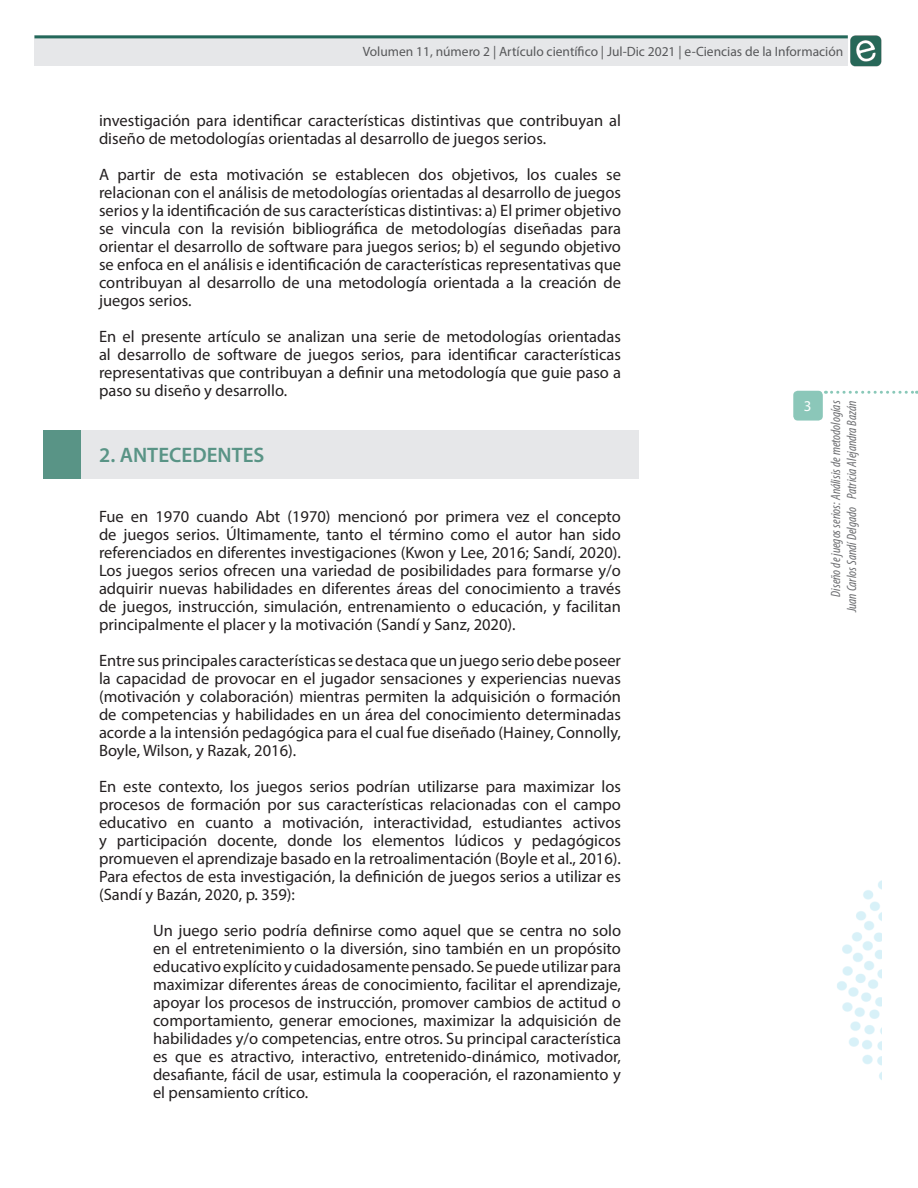
<style>
.page{position:relative;width:918px;height:1188px;background:#fff}
.page>*{position:absolute;margin:0;border:0;box-sizing:border-box;transform-origin:0 0}
.Encabezado_Nivel_1{font:600 21px "Myriad Pro";color:#599486}
.Texto_simple{font:16.5px/18px "Myriad Pro";color:#231f20;text-align:justify}
.Cita_textual{font:16.5px/18px "Myriad Pro";color:#231f20;text-align:justify}
.t1{font:15px "Myriad Pro";color:#fff}
.t2{font:italic condensed 13.5px/16.2px "Myriad Pro";color:#6c6d70;text-align:right}
.t3{font:13.5px "Myriad Pro";color:#57585a}
</style>
<div class="page">
<img style="left:850px;top:35px;width:32px;height:32px">
<div style="left:34px;top:35px;width:814px;height:31px;background:#e6e7e9"></div>
<hr style="left:34px;top:35px;width:814px;height:3px;background:#23685a">
<svg style="left:832px;top:391px;width:85px;height:3px"></svg>
<div style="left:793px;top:391px;width:30px;height:30px;background:#8bc7b9;border-radius:4px"></div>
<img style="left:837px;top:880px;width:45px;height:200px">
<div style="left:44px;top:430px;width:37px;height:49px;background:#599486"></div>
<div style="left:81px;top:430px;width:558px;height:49px;background:#e6e7e9"></div>
<p class="t3" style="left:363px;top:43px;width:482px">Volumen 11, número 2 | Artículo científico | Jul-Dic 2021 | e-Ciencias de la Información</p>
<p class="Texto_simple" style="left:99px;top:111px;width:524px">investigación para identificar características distintivas que contribuyan al diseño de metodologías orientadas al desarrollo de juegos serios.</p>
<p class="Texto_simple" style="left:99px;top:165px;width:524px">A partir de esta motivación se establecen dos objetivos, los cuales se relacionan con el análisis de metodologías orientadas al desarrollo de juegos serios y la identificación de sus características distintivas: a) El primer objetivo se vincula con la revisión bibliográfica de metodologías diseñadas para orientar el desarrollo de software para juegos serios; b) el segundo objetivo se enfoca en el análisis e identificación de características representativas que contribuyan al desarrollo de una metodología orientada a la creación de juegos serios.</p>
<p class="Texto_simple" style="left:99px;top:327px;width:524px">En el presente artículo se analizan una serie de metodologías orientadas al desarrollo de software de juegos serios, para identificar características representativas que contribuyan a definir una metodología que guie paso a paso su diseño y desarrollo.</p>
<p class="Encabezado_Nivel_1" style="left:99px;top:441px;width:167px">2. ANTECEDENTES</p>
<p class="Texto_simple" style="left:99px;top:507px;width:524px">Fue en 1970 cuando Abt (1970) mencionó por primera vez el concepto de juegos serios. Últimamente, tanto el término como el autor han sido referenciados en diferentes investigaciones (Kwon y Lee, 2016; Sandí, 2020).<br>Los juegos serios ofrecen una variedad de posibilidades para formarse y/o adquirir nuevas habilidades en diferentes áreas del conocimiento a través de juegos, instrucción, simulación, entrenamiento o educación, y facilitan principalmente el placer y la motivación (Sandí y Sanz, 2020).</p>
<p class="Texto_simple" style="left:99px;top:651px;width:524px">Entre sus principales características se destaca que un juego serio debe poseer la capacidad de provocar en el jugador sensaciones y experiencias nuevas (motivación y colaboración) mientras permiten la adquisición o formación de competencias y habilidades en un área del conocimiento determinadas acorde a la intensión pedagógica para el cual fue diseñado (Hainey, Connolly, Boyle, Wilson, y Razak, 2016).</p>
<p class="Texto_simple" style="left:99px;top:777px;width:524px">En este contexto, los juegos serios podrían utilizarse para maximizar los procesos de formación por sus características relacionadas con el campo educativo en cuanto a motivación, interactividad, estudiantes activos y participación docente, donde los elementos lúdicos y pedagógicos promueven el aprendizaje basado en la retroalimentación (Boyle et al., 2016).<br>Para efectos de esta investigación, la definición de juegos serios a utilizar es (Sandí y Bazán, 2020, p. 359):</p>
<p class="Cita_textual" style="left:153px;top:921px;width:470px">Un juego serio podría definirse como aquel que se centra no solo en el entretenimiento o la diversión, sino también en un propósito educativo explícito y cuidadosamente pensado. Se puede utilizar para maximizar diferentes áreas de conocimiento, facilitar el aprendizaje, apoyar los procesos de instrucción, promover cambios de actitud o comportamiento, generar emociones, maximizar la adquisición de habilidades y/o competencias, entre otros. Su principal característica es que es atractivo, interactivo, entretenido-dinámico, motivador, desafiante, fácil de usar, estimula la cooperación, el razonamiento y el pensamiento crítico.</p>
<p class="t1" style="left:804px;top:397px;width:9px">3</p>
<p class="t2" style="left:827px;top:612px;width:214px;rotate:-90deg">Diseño de juegos serios: Análisis de metodologías<br>Juan Carlos Sandí Delgado Patricia Alejandra Bazán</p>
</div>
